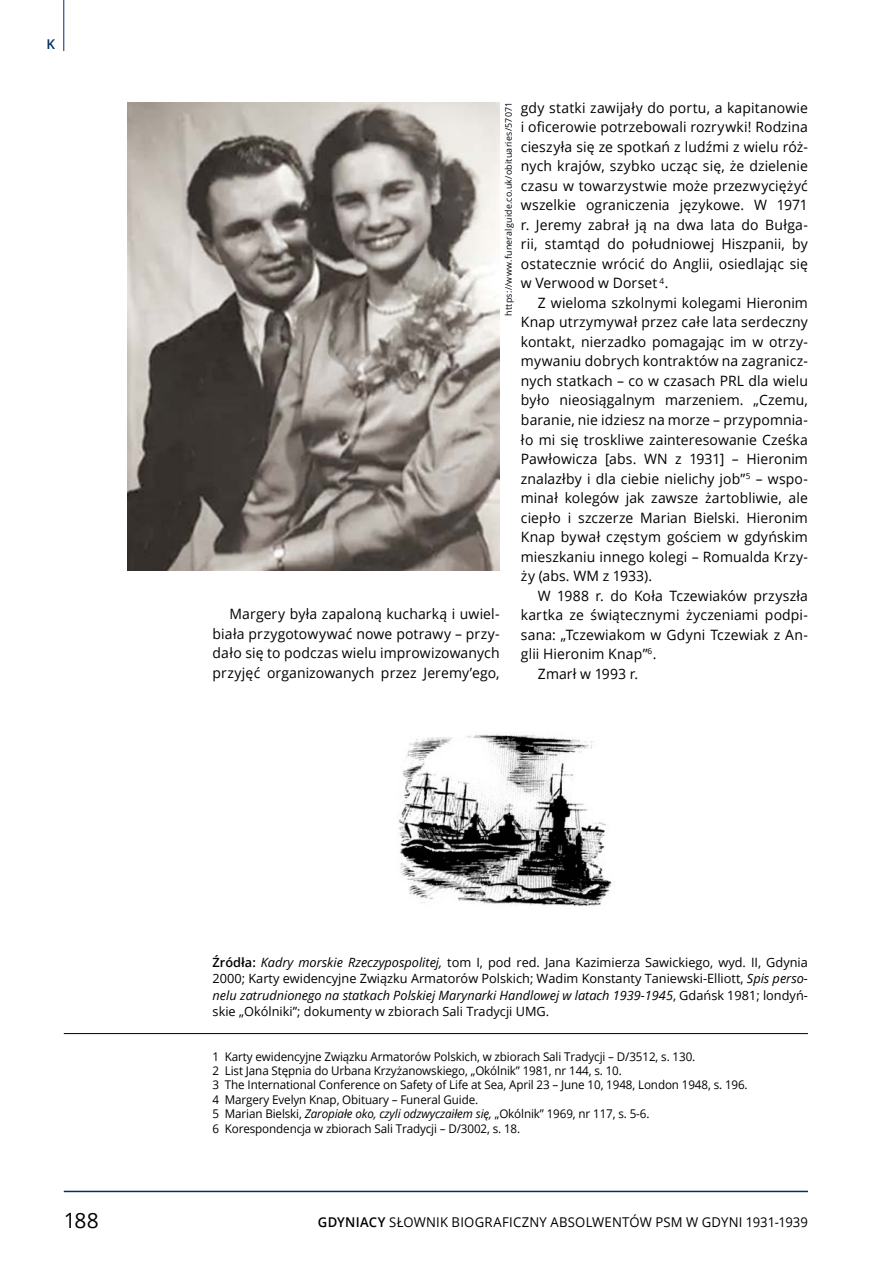
<style>
.page{position:relative;width:893px;height:1263px;background:#fff}
.page>*{position:absolute;margin:0;border:0;box-sizing:border-box;transform-origin:0 0}
.t1{font:21px "Open Sans";color:#000}
.t2{font:14.25px/19.5px "Open Sans";letter-spacing:.01em;color:#000;text-align:justify}
.t3{font:13.5px "Open Sans";letter-spacing:.015em;color:#000}
.t4{font:600 13.5px "Open Sans";color:#003063}
.t5{font:12.75px/16.5px "Open Sans";color:#000;text-align:justify}
.t6{font:12px/14.4px "Open Sans";letter-spacing:-.01em;color:#000}
.t7{font:9px "Open Sans";letter-spacing:.025em;color:#000}
.s1{font-weight:600}
.s2{font-style:italic}
</style>
<div class="page">
<hr style="left:64px;top:1191px;width:744px;height:1px;background:#003063">
<hr style="left:63px;top:0;width:1px;height:51px;background:#003063">
<img style="left:128px;top:102px;width:372px;height:468px">
<img style="left:398px;top:733px;width:214px;height:173px">
<hr style="left:64px;top:1033px;width:744px;height:1px;background:#000">
<p class="t4" style="left:47px;top:34px;width:10px">K</p>
<p class="t2" style="left:521px;top:98px;width:289px">gdy statki zawijały do portu, a kapitanowie i oficerowie potrzebowali rozrywki! Rodzina cieszyła się ze spotkań z ludźmi z wielu róż&shy;nych krajów, szybko ucząc się, że dzielenie czasu w towarzystwie może przezwyciężyć wszelkie ograniczenia językowe. W 1971 r. Jeremy zabrał ją na dwa lata do Bułga&shy;rii, stamtąd do południowej Hiszpanii, by ostatecznie wrócić do Anglii, osiedlając się w Verwood w Dorset <sup>4</sup>.</p>
<p class="t2" style="left:521px;top:293px;width:289px;text-indent:17px">Z wieloma szkolnymi kolegami Hieronim Knap utrzymywał przez całe lata serdeczny kontakt, nierzadko pomagając im w otrzy&shy;mywaniu dobrych kontraktów na zagranicz&shy;nych statkach – co w czasach PRL dla wielu było nieosiągalnym marzeniem. „Czemu, baranie, nie idziesz na morze – przypomnia&shy;ło mi się troskliwe zainteresowanie Cześka Pawłowicza [abs. WN z 1931] – Hieronim znalazłby i dla ciebie nielichy job”<sup>5</sup> – wspo&shy;minał kolegów jak zawsze żartobliwie, ale ciepło i szczerze Marian Bielski. Hieronim Knap bywał częstym gościem w gdyńskim mieszkaniu innego kolegi – Romualda Krzy&shy;ży (abs. WM z 1933).</p>
<p class="t2" style="left:538px;top:585px;width:272px">W 1988 r. do Koła Tczewiaków przyszła</p>
<p class="t2" style="left:521px;top:605px;width:289px">kartka ze świątecznymi życzeniami podpi-</p>
<p class="t2" style="left:521px;top:624px;width:289px">sana: „Tczewiakom w Gdyni Tczewiak z An-</p>
<p class="t2" style="left:521px;top:644px;width:137px">glii Hieronim Knap”<sup>6</sup>.</p>
<p class="t2" style="left:538px;top:663px;width:102px">Zmarł w 1993 r.</p>
<p class="t7" style="left:502px;top:316px;width:215px;rotate:-90deg">https://www.funeralguide.co.uk/obituaries/57071</p>
<p class="t2" style="left:213px;top:604px;width:289px;text-indent:17px">Margery była zapaloną kucharką i uwiel&shy;biała przygotowywać nowe potrawy – przy&shy;dało się to podczas wielu improwizowanych przyjęć organizowanych przez Jeremy’ego,</p>
<p class="t5" style="left:213px;top:953px;width:597px"><span class="s1">Źródła:</span> <span class="s2">Kadry morskie Rzeczypospolitej,</span> tom I, pod red. Jana Kazimierza Sawickiego, wyd. II, Gdynia 2000; Karty ewidencyjne Związku Armatorów Polskich; Wadim Konstanty Taniewski-Elliott, <span class="s2">Spis perso&shy;nelu zatrudnionego na statkach Polskiej Marynarki Handlowej w latach 1939-1945</span>, Gdańsk 1981; londyń&shy;skie „Okólniki”; dokumenty w zbiorach Sali Tradycji UMG.</p>
<p class="t6" style="left:213px;top:1049px;width:537px">1 Karty ewidencyjne Związku Armatorów Polskich, w zbiorach Sali Tradycji – D/3512, s. 130.<br>2 List Jana Stępnia do Urbana Krzyżanowskiego, „Okólnik” 1981, nr 144, s. 10.<br>3 The International Conference on Safety of Life at Sea, April 23 – June 10, 1948, London 1948, s. 196.<br>4 Margery Evelyn Knap, Obituary – Funeral Guide.<br>5 Marian Bielski, <span class="s2">Zaropiałe oko, czyli odzwyczaiłem się,</span> „Okólnik” 1969, nr 117, s. 5-6.<br>6 Korespondencja w zbiorach Sali Tradycji – D/3002, s. 18.</p>
<h1 class="t1" style="left:64px;top:1206px;width:36px">188</h1>
<p class="t3" style="left:318px;top:1212px;width:491px"><span class="s1">GDYNIACY</span> SŁOWNIK BIOGRAFICZNY ABSOLWENTÓW PSM W GDYNI 1931-1939</p>
</div>
